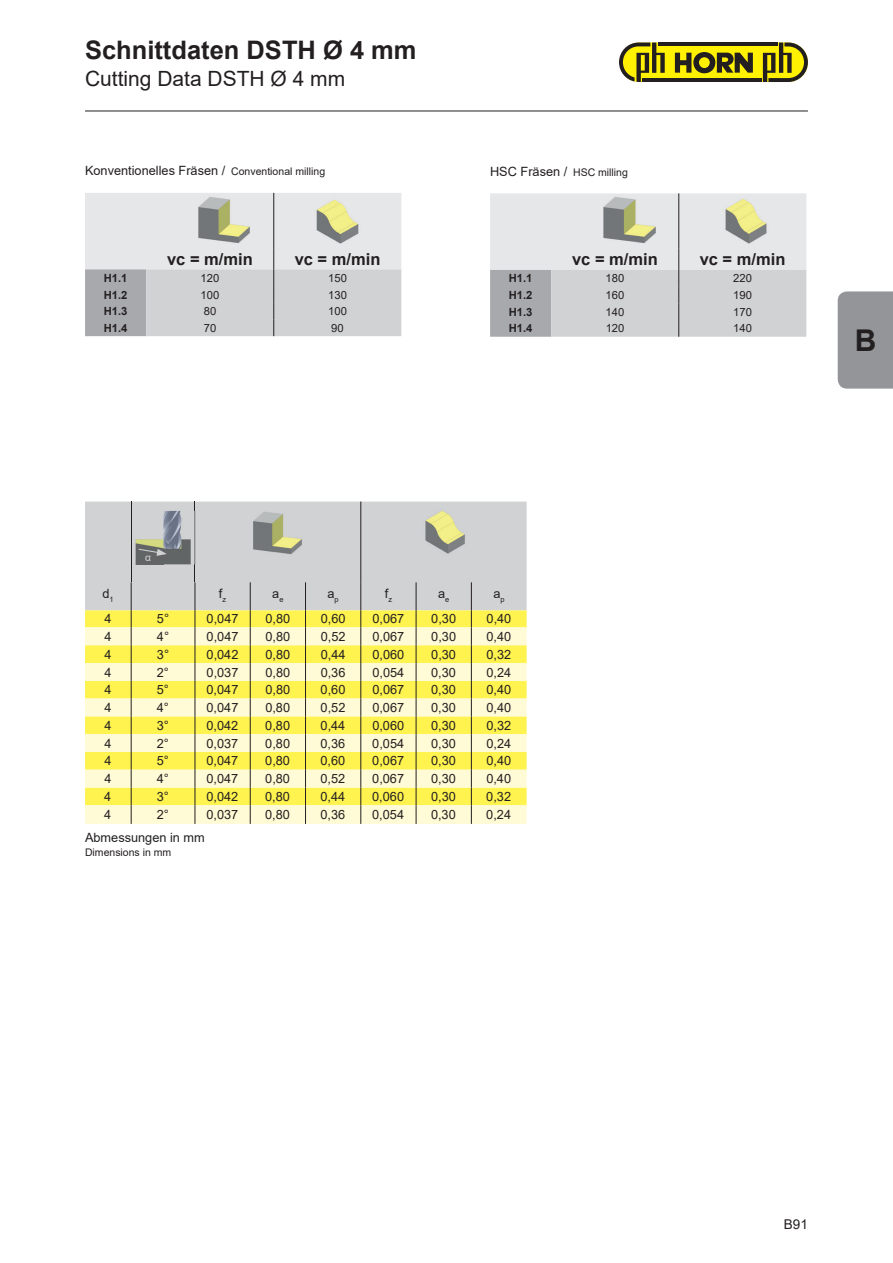
<style>
.page{position:relative;width:893px;height:1263px;background:#fff}
.page>*{position:absolute;margin:0;border:0;box-sizing:border-box;transform-origin:0 0}
.t1{font:700 30px "Arial";color:#231f20}
.t2{font:700 25.5px "Arial";color:#231f20}
.t3{font:21px "Arial";color:#231f20}
.t4{font:700 16.5px "Arial";color:#231f20}
.t5{font:13.5px "Arial";color:#231f20}
.t6{font:12.75px "Arial";color:#231f20}
.t7{font:11.25px "Arial";color:#231f20}
.t8{font:700 11.25px "Arial";color:#231f20}
.t9{font:10.5px "Arial";color:#231f20}
.t10{font:10.2px "Arial";color:#d1d2d4}
.s1{font-size:10.5px}
</style>
<div class="page">
<svg style="left:85px;top:193px;width:316px;height:143px;background:#d6d7d9"></svg>
<svg style="left:490px;top:193px;width:316px;height:144px;background:#d5d6d9"></svg>
<img style="left:195px;top:195px;width:56px;height:48px">
<img style="left:600px;top:196px;width:56px;height:48px">
<div style="left:85px;top:501px;width:442px;height:109px;background:#d1d2d4"></div>
<svg style="left:85px;top:610px;width:442px;height:17px;background:#fdf152"></svg>
<svg style="left:85px;top:627px;width:442px;height:197px;background:#fdf599"></svg>
<hr style="left:131px;top:501px;width:1px;height:81px;background:#231f20">
<hr style="left:195px;top:501px;width:1px;height:81px;background:#231f20">
<hr style="left:361px;top:501px;width:1px;height:81px;background:#231f20">
<svg style="left:131px;top:582px;width:1px;height:242px"></svg>
<svg style="left:195px;top:582px;width:1px;height:242px"></svg>
<svg style="left:250px;top:582px;width:1px;height:242px"></svg>
<svg style="left:305px;top:582px;width:1px;height:242px"></svg>
<svg style="left:361px;top:582px;width:1px;height:242px"></svg>
<svg style="left:416px;top:582px;width:1px;height:242px"></svg>
<svg style="left:471px;top:582px;width:1px;height:242px"></svg>
<img style="left:420px;top:509px;width:53px;height:45px">
<img style="left:312px;top:197px;width:54px;height:48px">
<img style="left:720px;top:197px;width:54px;height:47px">
<img style="left:132px;top:511px;width:64px;height:53px">
<svg style="left:138px;top:548px;width:29px;height:8px"></svg>
<img style="left:251px;top:510px;width:51px;height:44px">
<hr style="left:85px;top:111px;width:723px;height:1px;background:#231f20">
<div style="left:620px;top:43px;width:188px;height:39px;background:#fff101;border-radius:20px"></div>
<svg style="left:675px;top:52px;width:78px;height:21px"></svg>
<hr style="left:658px;top:43px;width:120px;height:3px;background:#231f20">
<hr style="left:642px;top:78px;width:120px;height:4px;background:#231f20">
<svg style="left:619px;top:43px;width:46px;height:39px"></svg>
<svg style="left:763px;top:43px;width:45px;height:39px"></svg>
<div style="left:838px;top:291px;width:55px;height:98px;background:#939598"></div>
<h2 class="t2" style="left:85px;top:32px;width:333px">Schnittdaten DSTH Ø 4 mm</h2>
<h3 class="t3" style="left:85px;top:64px;width:262px">Cutting Data DSTH Ø 4 mm</h3>
<p class="t6" style="left:85px;top:162px;width:242px">Konventionelles Fräsen / <span class="s1">Conventional milling</span></p>
<p class="t6" style="left:490px;top:162px;width:139px">HSC Fräsen / <span class="s1">HSC milling</span></p>
<p class="t4" style="left:167px;top:247px;width:87px">vc = m/min</p>
<p class="t4" style="left:295px;top:247px;width:87px">vc = m/min</p>
<p class="t8" style="left:104px;top:270px;width:25px">H1.1</p>
<p class="t7" style="left:201px;top:270px;width:20px">120</p>
<p class="t7" style="left:328px;top:270px;width:20px">150</p>
<p class="t8" style="left:104px;top:287px;width:25px">H1.2</p>
<p class="t7" style="left:201px;top:287px;width:20px">100</p>
<p class="t7" style="left:328px;top:287px;width:20px">130</p>
<p class="t8" style="left:104px;top:303px;width:25px">H1.3</p>
<p class="t7" style="left:204px;top:303px;width:14px">80</p>
<p class="t7" style="left:328px;top:303px;width:20px">100</p>
<p class="t8" style="left:104px;top:320px;width:25px">H1.4</p>
<p class="t7" style="left:204px;top:320px;width:14px">70</p>
<p class="t7" style="left:331px;top:320px;width:14px">90</p>
<p class="t4" style="left:572px;top:248px;width:87px">vc = m/min</p>
<p class="t4" style="left:700px;top:248px;width:87px">vc = m/min</p>
<p class="t8" style="left:509px;top:270px;width:25px">H1.1</p>
<p class="t7" style="left:606px;top:271px;width:20px">180</p>
<p class="t7" style="left:733px;top:271px;width:20px">220</p>
<p class="t8" style="left:509px;top:287px;width:25px">H1.2</p>
<p class="t7" style="left:606px;top:287px;width:20px">160</p>
<p class="t7" style="left:733px;top:287px;width:20px">190</p>
<p class="t8" style="left:509px;top:304px;width:25px">H1.3</p>
<p class="t7" style="left:606px;top:304px;width:20px">140</p>
<p class="t7" style="left:733px;top:304px;width:20px">170</p>
<p class="t8" style="left:509px;top:321px;width:25px">H1.4</p>
<p class="t7" style="left:606px;top:321px;width:20px">120</p>
<p class="t7" style="left:733px;top:321px;width:20px">140</p>
<h1 class="t1" style="left:855px;top:319px;width:23px">B</h1>
<p class="t10" style="left:145px;top:550px;width:7px">α</p>
<p class="t6" style="left:102px;top:584px;width:13px">d <sub>1</sub></p>
<p class="t6" style="left:219px;top:584px;width:9px">f<sub>z</sub></p>
<p class="t6" style="left:272px;top:584px;width:13px">a<sub>e</sub></p>
<p class="t6" style="left:328px;top:584px;width:13px">a<sub>p</sub></p>
<p class="t6" style="left:385px;top:584px;width:9px">f<sub>z</sub></p>
<p class="t6" style="left:438px;top:584px;width:13px">a<sub>e</sub></p>
<p class="t6" style="left:493px;top:584px;width:13px">a<sub>p</sub></p>
<p class="t6" style="left:105px;top:610px;width:9px">4</p>
<p class="t6" style="left:157px;top:610px;width:14px">5°</p>
<p class="t6" style="left:207px;top:610px;width:33px">0,047</p>
<p class="t6" style="left:265px;top:610px;width:26px">0,80</p>
<p class="t6" style="left:321px;top:610px;width:26px">0,60</p>
<p class="t6" style="left:372px;top:610px;width:33px">0,067</p>
<p class="t6" style="left:431px;top:610px;width:26px">0,30</p>
<p class="t6" style="left:487px;top:610px;width:26px">0,40</p>
<p class="t6" style="left:105px;top:628px;width:9px">4</p>
<p class="t6" style="left:157px;top:628px;width:14px">4°</p>
<p class="t6" style="left:207px;top:628px;width:33px">0,047</p>
<p class="t6" style="left:265px;top:628px;width:26px">0,80</p>
<p class="t6" style="left:321px;top:628px;width:26px">0,52</p>
<p class="t6" style="left:372px;top:628px;width:33px">0,067</p>
<p class="t6" style="left:431px;top:628px;width:26px">0,30</p>
<p class="t6" style="left:487px;top:628px;width:26px">0,40</p>
<p class="t6" style="left:105px;top:645px;width:9px">4</p>
<p class="t6" style="left:157px;top:645px;width:14px">3°</p>
<p class="t6" style="left:207px;top:645px;width:33px">0,042</p>
<p class="t6" style="left:265px;top:645px;width:26px">0,80</p>
<p class="t6" style="left:321px;top:645px;width:26px">0,44</p>
<p class="t6" style="left:372px;top:645px;width:33px">0,060</p>
<p class="t6" style="left:431px;top:645px;width:26px">0,30</p>
<p class="t6" style="left:486px;top:645px;width:26px">0,32</p>
<p class="t6" style="left:104px;top:663px;width:9px">4</p>
<p class="t6" style="left:157px;top:663px;width:14px">2°</p>
<p class="t6" style="left:207px;top:663px;width:33px">0,037</p>
<p class="t6" style="left:265px;top:663px;width:26px">0,80</p>
<p class="t6" style="left:321px;top:663px;width:26px">0,36</p>
<p class="t6" style="left:372px;top:663px;width:33px">0,054</p>
<p class="t6" style="left:431px;top:663px;width:26px">0,30</p>
<p class="t6" style="left:486px;top:663px;width:26px">0,24</p>
<p class="t6" style="left:104px;top:681px;width:9px">4</p>
<p class="t6" style="left:157px;top:681px;width:14px">5°</p>
<p class="t6" style="left:207px;top:681px;width:33px">0,047</p>
<p class="t6" style="left:265px;top:681px;width:26px">0,80</p>
<p class="t6" style="left:321px;top:681px;width:26px">0,60</p>
<p class="t6" style="left:372px;top:681px;width:33px">0,067</p>
<p class="t6" style="left:431px;top:681px;width:26px">0,30</p>
<p class="t6" style="left:486px;top:681px;width:26px">0,40</p>
<p class="t6" style="left:104px;top:699px;width:9px">4</p>
<p class="t6" style="left:157px;top:699px;width:14px">4°</p>
<p class="t6" style="left:207px;top:699px;width:33px">0,047</p>
<p class="t6" style="left:265px;top:699px;width:26px">0,80</p>
<p class="t6" style="left:321px;top:699px;width:26px">0,52</p>
<p class="t6" style="left:372px;top:699px;width:33px">0,067</p>
<p class="t6" style="left:431px;top:699px;width:26px">0,30</p>
<p class="t6" style="left:486px;top:699px;width:26px">0,40</p>
<p class="t6" style="left:104px;top:717px;width:9px">4</p>
<p class="t6" style="left:157px;top:717px;width:14px">3°</p>
<p class="t6" style="left:206px;top:717px;width:33px">0,042</p>
<p class="t6" style="left:265px;top:717px;width:26px">0,80</p>
<p class="t6" style="left:321px;top:717px;width:26px">0,44</p>
<p class="t6" style="left:372px;top:717px;width:33px">0,060</p>
<p class="t6" style="left:431px;top:717px;width:26px">0,30</p>
<p class="t6" style="left:486px;top:717px;width:26px">0,32</p>
<p class="t6" style="left:104px;top:734px;width:9px">4</p>
<p class="t6" style="left:157px;top:734px;width:14px">2°</p>
<p class="t6" style="left:206px;top:734px;width:33px">0,037</p>
<p class="t6" style="left:265px;top:734px;width:26px">0,80</p>
<p class="t6" style="left:321px;top:734px;width:26px">0,36</p>
<p class="t6" style="left:372px;top:734px;width:33px">0,054</p>
<p class="t6" style="left:431px;top:734px;width:26px">0,30</p>
<p class="t6" style="left:486px;top:734px;width:26px">0,24</p>
<p class="t6" style="left:104px;top:752px;width:9px">4</p>
<p class="t6" style="left:157px;top:752px;width:14px">5°</p>
<p class="t6" style="left:206px;top:752px;width:33px">0,047</p>
<p class="t6" style="left:265px;top:752px;width:26px">0,80</p>
<p class="t6" style="left:321px;top:752px;width:26px">0,60</p>
<p class="t6" style="left:372px;top:752px;width:33px">0,067</p>
<p class="t6" style="left:431px;top:752px;width:26px">0,30</p>
<p class="t6" style="left:486px;top:752px;width:26px">0,40</p>
<p class="t6" style="left:104px;top:770px;width:9px">4</p>
<p class="t6" style="left:157px;top:770px;width:14px">4°</p>
<p class="t6" style="left:206px;top:770px;width:33px">0,047</p>
<p class="t6" style="left:265px;top:770px;width:26px">0,80</p>
<p class="t6" style="left:320px;top:770px;width:26px">0,52</p>
<p class="t6" style="left:372px;top:770px;width:33px">0,067</p>
<p class="t6" style="left:431px;top:770px;width:26px">0,30</p>
<p class="t6" style="left:486px;top:770px;width:26px">0,40</p>
<p class="t6" style="left:104px;top:788px;width:9px">4</p>
<p class="t6" style="left:157px;top:788px;width:14px">3°</p>
<p class="t6" style="left:206px;top:788px;width:33px">0,042</p>
<p class="t6" style="left:265px;top:788px;width:26px">0,80</p>
<p class="t6" style="left:320px;top:788px;width:26px">0,44</p>
<p class="t6" style="left:372px;top:788px;width:33px">0,060</p>
<p class="t6" style="left:431px;top:788px;width:26px">0,30</p>
<p class="t6" style="left:486px;top:788px;width:26px">0,32</p>
<p class="t6" style="left:104px;top:805px;width:9px">4</p>
<p class="t6" style="left:157px;top:805px;width:14px">2°</p>
<p class="t6" style="left:206px;top:805px;width:33px">0,037</p>
<p class="t6" style="left:265px;top:805px;width:26px">0,80</p>
<p class="t6" style="left:320px;top:805px;width:26px">0,36</p>
<p class="t6" style="left:372px;top:805px;width:33px">0,054</p>
<p class="t6" style="left:431px;top:805px;width:26px">0,30</p>
<p class="t6" style="left:486px;top:805px;width:26px">0,24</p>
<p class="t6" style="left:85px;top:828px;width:121px">Abmessungen in mm</p>
<p class="t9" style="left:85px;top:845px;width:88px">Dimensions in mm</p>
<p class="t5" style="left:784px;top:1215px;width:26px">B91</p>
</div>
